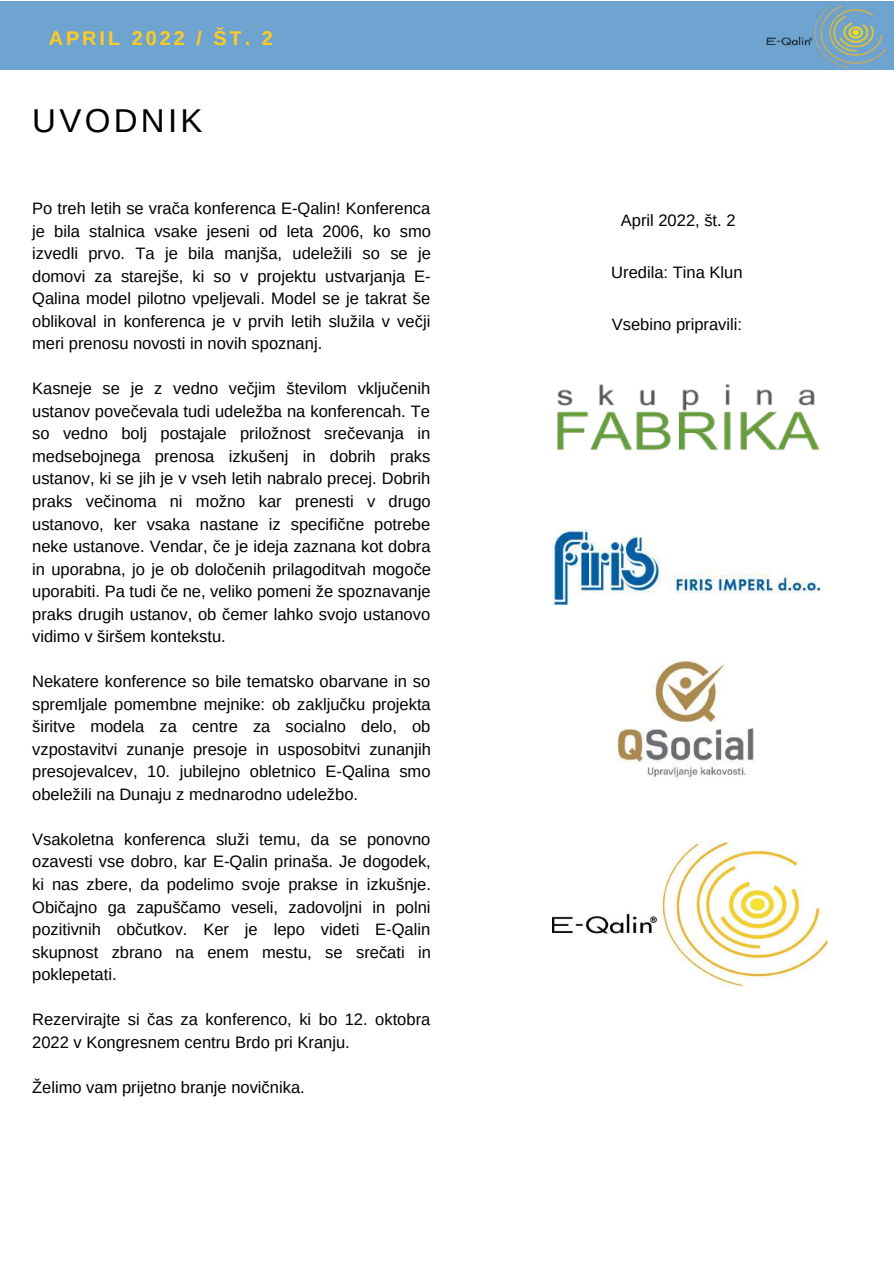
<style>
.page{position:relative;width:894px;height:1264px;background:#fff}
.page>*{position:absolute;margin:0;border:0;box-sizing:border-box;transform-origin:0 0}
.t1{font:33px "Arimo";letter-spacing:.1em;color:#000}
.t2{font:700 19.8px "Arimo";letter-spacing:.15em;color:#ffcc1d}
.t3{font:16.5px/22.5px "Arimo";color:#000;text-align:justify}
</style>
<div class="page">
<div style="left:0;top:1px;width:893px;height:69px;background:#70a4d0"></div>
<img style="left:766px;top:4px;width:121px;height:64px">
<img style="left:557px;top:384px;width:261px;height:67px">
<img style="left:552px;top:529px;width:266px;height:75px">
<img style="left:616px;top:659px;width:138px;height:119px">
<img style="left:552px;top:842px;width:274px;height:143px">
<p class="t2" style="left:49px;top:27px;width:225px">APRIL 2022 / ŠT. 2</p>
<h1 class="t1" style="left:32px;top:102px;width:172px">UVODNIK</h1>
<p class="t3" style="left:32px;top:197px;width:400px">Po treh letih se vrača konferenca E-Qalin! Konferenca je bila stalnica vsake jeseni od leta 2006, ko smo izvedli prvo. Ta je bila manjša, udeležili so se je domovi za starejše, ki so v projektu ustvarjanja E-Qalina model pilotno vpeljevali. Model se je takrat še oblikoval in konferenca je v prvih letih služila v večji meri prenosu novosti in novih spoznanj.</p>
<p class="t3" style="left:32px;top:377px;width:400px">Kasneje se je z vedno večjim številom vključenih ustanov povečevala tudi udeležba na konferencah. Te so vedno bolj postajale priložnost srečevanja in medsebojnega prenosa izkušenj in dobrih praks ustanov, ki se jih je v vseh letih nabralo precej. Dobrih praks večinoma ni možno kar prenesti v drugo ustanovo, ker vsaka nastane iz specifične potrebe neke ustanove. Vendar, če je ideja zaznana kot dobra in uporabna, jo je ob določenih prilagoditvah mogoče uporabiti. Pa tudi če ne, veliko pomeni že spoznavanje praks drugih ustanov, ob čemer lahko svojo ustanovo vidimo v širšem kontekstu.</p>
<p class="t3" style="left:32px;top:670px;width:400px">Nekatere konference so bile tematsko obarvane in so spremljale pomembne mejnike: ob zaključku projekta širitve modela za centre za socialno delo, ob vzpostavitvi zunanje presoje in usposobitvi zunanjih presojevalcev, 10. jubilejno obletnico E-Qalina smo obeležili na Dunaju z mednarodno udeležbo.</p>
<p class="t3" style="left:32px;top:828px;width:400px">Vsakoletna konferenca služi temu, da se ponovno ozavesti vse dobro, kar E-Qalin prinaša. Je dogodek, ki nas zbere, da podelimo svoje prakse in izkušnje.<br>Običajno ga zapuščamo veseli, zadovoljni in polni pozitivnih občutkov. Ker je lepo videti E-Qalin skupnost zbrano na enem mestu, se srečati in poklepetati.</p>
<p class="t3" style="left:32px;top:1008px;width:399px">Rezervirajte si čas za konferenco, ki bo 12. oktobra<br>2022 v Kongresnem centru Brdo pri Kranju.</p>
<p class="t3" style="left:32px;top:1075px;width:274px">Želimo vam prijetno branje novičnika.</p>
<p class="t3" style="left:620px;top:209px;width:116px">April 2022, št. 2</p>
<p class="t3" style="left:611px;top:261px;width:133px">Uredila: Tina Klun</p>
<p class="t3" style="left:611px;top:313px;width:132px">Vsebino pripravili:</p>
</div>
